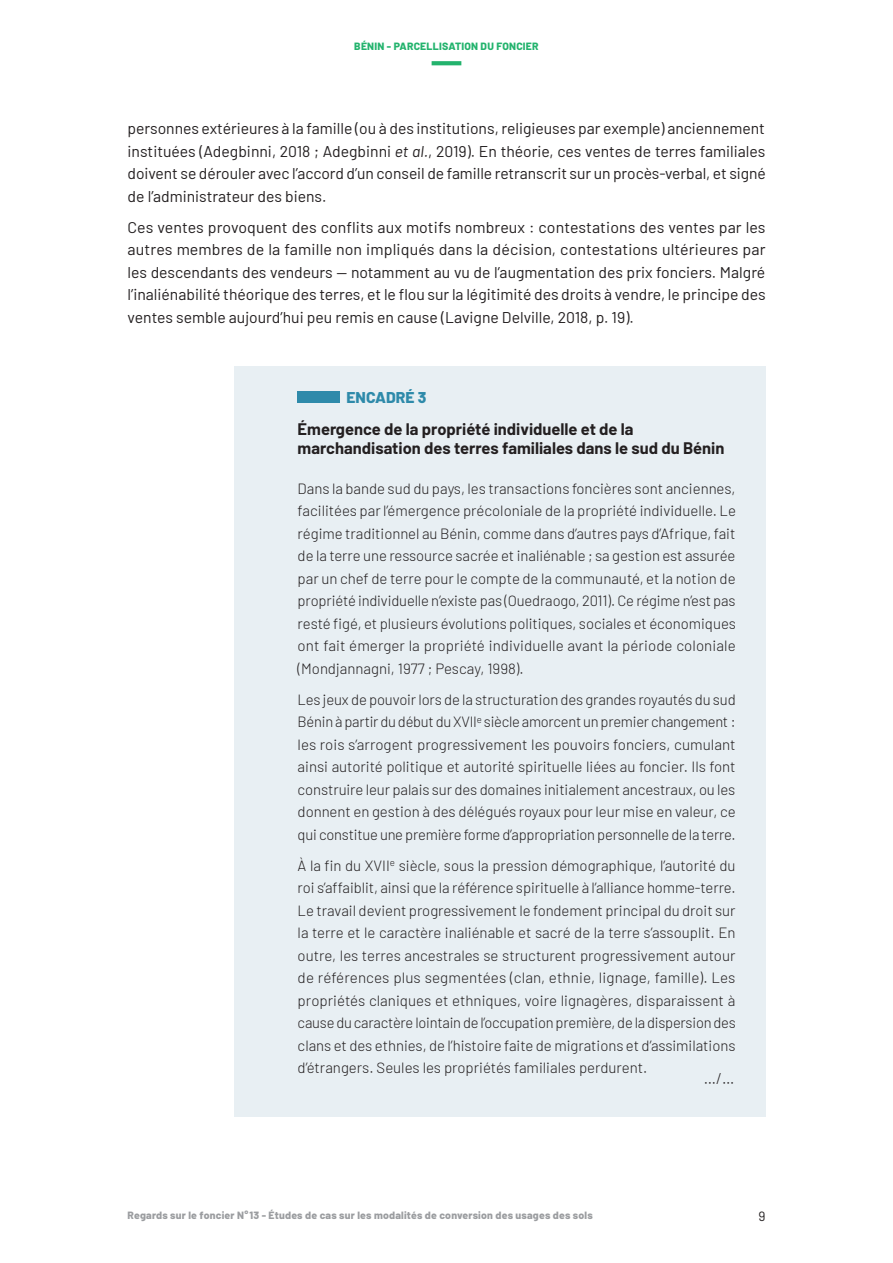
<style>
.page{position:relative;width:893px;height:1263px;background:#fff}
.page>*{position:absolute;margin:0;border:0;box-sizing:border-box;transform-origin:0 0}
.t1{font:700 16.35px/19.5px "Barlow";color:#231f20}
.t2{font:15.6px/22.5px "Barlow";color:#231f20;text-align:justify}
.t3{font:800 15.6px "Barlow";color:#2e8aaa}
.t4{font:300 15.6px "Barlow";color:#231f20}
.t5{font:300 14.85px/22.5px "Barlow";color:#231f20;text-align:justify}
.t6{font:13.5px "Barlow";color:#231f20}
.t7{font:800 10.5px "Barlow";letter-spacing:.02em;color:#9b9da0}
.t8{font:800 10.5px "Barlow";letter-spacing:.02em;color:#23b36d}
.s1{font-style:italic}
</style>
<div class="page">
<svg style="left:432px;top:61px;width:29px;height:4px"></svg>
<div style="left:234px;top:366px;width:531px;height:750px;background:#e8eff3"></div>
<div style="left:298px;top:391px;width:42px;height:12px;background:#2e8aaa"></div>
<p class="t8" style="left:354px;top:38px;width:186px">BÉNIN - PARCELLISATION DU FONCIER</p>
<p class="t2" style="left:128px;top:116px;width:640px">personnes extérieures à la famille (ou à des institutions, religieuses par exemple) anciennement instituées (Adegbinni, 2018 ; Adegbinni <span class="s1">et al.</span>, 2019). En théorie, ces ventes de terres familiales doivent se dérouler avec l’accord d’un conseil de famille retranscrit sur un procès-verbal, et signé de l’administrateur des biens.</p>
<p class="t2" style="left:128px;top:215px;width:640px">Ces ventes provoquent des conflits aux motifs nombreux : contestations des ventes par les autres membres de la famille non impliqués dans la décision, contestations ultérieures par les descendants des vendeurs — notamment au vu de l’augmentation des prix fonciers. Malgré l’inaliénabilité théorique des terres, et le flou sur la légitimité des droits à vendre, le principe des ventes semble aujourd’hui peu remis en cause (Lavigne Delville, 2018, p. 19).</p>
<p class="t3" style="left:346px;top:385px;width:81px">ENCADRÉ 3</p>
<p class="t1" style="left:298px;top:418px;width:428px">Émergence de la propriété individuelle et de la marchandisation des terres familiales dans le sud du Bénin</p>
<p class="t5" style="left:298px;top:476px;width:440px">Dans la bande sud du pays, les transactions foncières sont anciennes, facilitées par l’émergence précoloniale de la propriété individuelle. Le régime traditionnel au Bénin, comme dans d’autres pays d’Afrique, fait de la terre une ressource sacrée et inaliénable ; sa gestion est assurée par un chef de terre pour le compte de la communauté, et la notion de propriété individuelle n’existe pas (Ouedraogo, 2011). Ce régime n’est pas resté figé, et plusieurs évolutions politiques, sociales et économiques ont fait émerger la propriété individuelle avant la période coloniale (Mondjannagni, 1977 ; Pescay, 1998).</p>
<p class="t5" style="left:298px;top:687px;width:440px">Les jeux de pouvoir lors de la structuration des grandes royautés du sud Bénin à partir du début du XVII<sup>e</sup> siècle amorcent un premier changement : les rois s’arrogent progressivement les pouvoirs fonciers, cumulant ainsi autorité politique et autorité spirituelle liées au foncier. Ils font construire leur palais sur des domaines initialement ancestraux, ou les donnent en gestion à des délégués royaux pour leur mise en valeur, ce qui constitue une première forme d’appropriation personnelle de la terre.</p>
<p class="t5" style="left:298px;top:853px;width:440px">À la fin du XVII<sup>e</sup> siècle, sous la pression démographique, l’autorité du roi s’affaiblit, ainsi que la référence spirituelle à l’alliance homme-terre.<br>Le travail devient progressivement le fondement principal du droit sur la terre et le caractère inaliénable et sacré de la terre s’assouplit. En outre, les terres ancestrales se structurent progressivement autour de références plus segmentées (clan, ethnie, lignage, famille). Les propriétés claniques et ethniques, voire lignagères, disparaissent à cause du caractère lointain de l’occupation première, de la dispersion des clans et des ethnies, de l’histoire faite de migrations et d’assimilations d’étrangers. Seules les propriétés familiales perdurent.</p>
<p class="t4" style="left:704px;top:1067px;width:32px">…/…</p>
<p class="t7" style="left:128px;top:1208px;width:467px">Regards sur le foncier N°13 - Études de cas sur les modalités de conversion des usages des sols</p>
<p class="t6" style="left:758px;top:1207px;width:9px">9</p>
</div>
